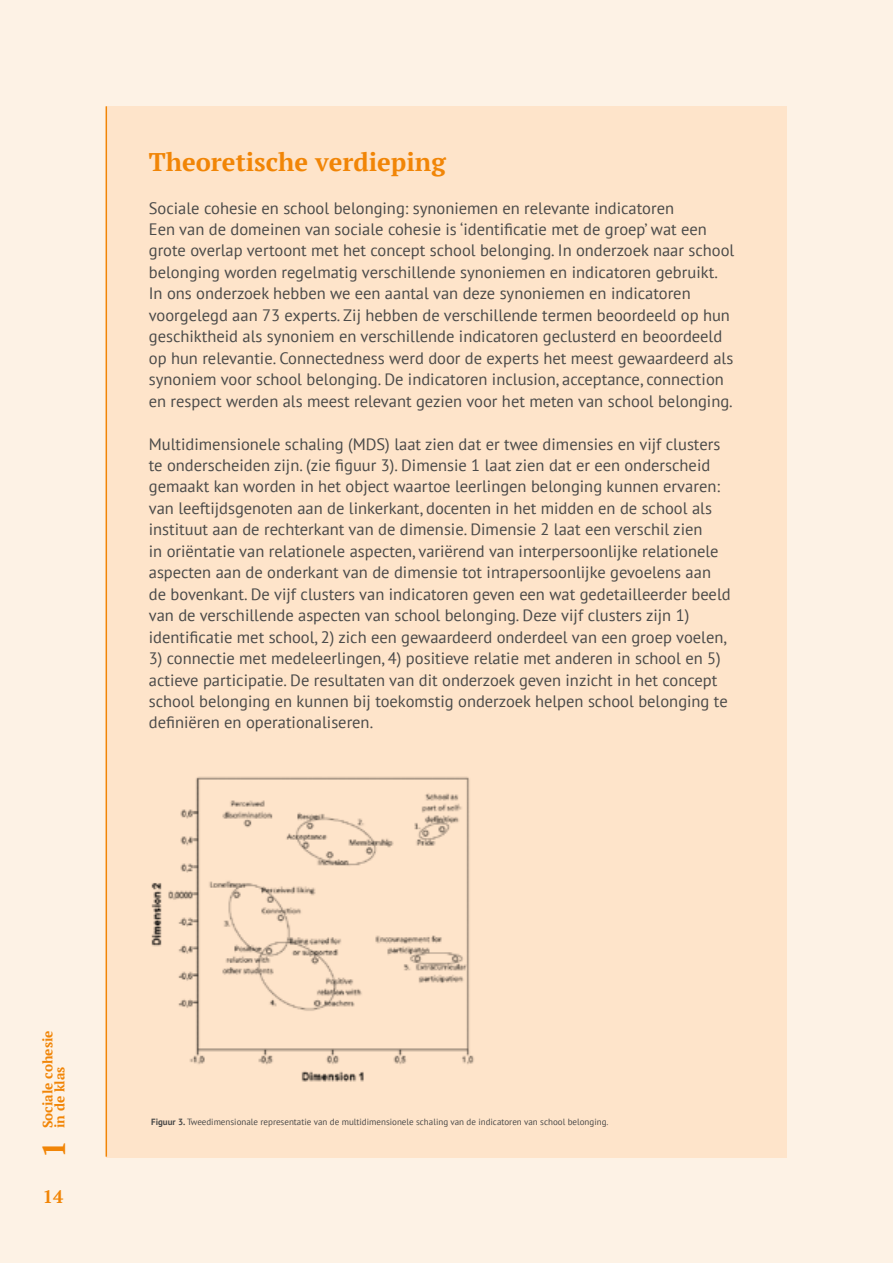
<style>
.page{position:relative;width:893px;height:1263px;background:#fdf2e5}
.page>*{position:absolute;margin:0;border:0;box-sizing:border-box;transform-origin:0 0}
.t1{font:700 31.5px "PT Serif";color:#f18506}
.t2{font:700 25.5px "PT Serif";color:#f18506}
.t3{font:700 18px "PT Serif";color:#f18506}
.t4{font:16.5px/21.5px "PT Sans";color:#4a4a49}
.t5{font:700 13.5px/12px "PT Serif";color:#f18506}
.t6{font:9px "PT Sans";color:#4a4a49}
.s1{font-weight:700}
</style>
<div class="page">
<div style="left:106px;top:106px;width:681px;height:1052px;background:#fee4ca"></div>
<hr style="left:106px;top:106px;width:1px;height:1051px;background:#f18506">
<img style="left:151px;top:776px;width:323px;height:306px">
<h2 class="t2" style="left:149px;top:145px;width:298px">Theoretische verdieping</h2>
<p class="t4" style="left:149px;top:197px;width:587px">Sociale cohesie en school belonging: synoniemen en relevante indicatoren<br>Een van de domeinen van sociale cohesie is ‘identificatie met de groep’ wat een grote overlap vertoont met het concept school belonging. In onderzoek naar school belonging worden regelmatig verschillende synoniemen en indicatoren gebruikt.<br>In ons onderzoek hebben we een aantal van deze synoniemen en indicatoren voorgelegd aan 73 experts. Zij hebben de verschillende termen beoordeeld op hun geschiktheid als synoniem en verschillende indicatoren geclusterd en beoordeeld op hun relevantie. Connectedness werd door de experts het meest gewaardeerd als synoniem voor school belonging. De indicatoren inclusion, acceptance, connection en respect werden als meest relevant gezien voor het meten van school belonging.</p>
<p class="t4" style="left:149px;top:433px;width:583px">Multidimensionele schaling (MDS) laat zien dat er twee dimensies en vijf clusters te onderscheiden zijn. (zie figuur 3). Dimensie 1 laat zien dat er een onderscheid gemaakt kan worden in het object waartoe leerlingen belonging kunnen ervaren: van leeftijdsgenoten aan de linkerkant, docenten in het midden en de school als instituut aan de rechterkant van de dimensie. Dimensie 2 laat een verschil zien<br>in oriëntatie van relationele aspecten, variërend van interpersoonlijke relationele aspecten aan de onderkant van de dimensie tot intrapersoonlijke gevoelens aan de bovenkant. De vijf clusters van indicatoren geven een wat gedetailleerder beeld van de verschillende aspecten van school belonging. Deze vijf clusters zijn 1) identificatie met school, 2) zich een gewaardeerd onderdeel van een groep voelen,</p>
<p class="t4" style="left:149px;top:647px;width:580px">3) connectie met medeleerlingen, 4) positieve relatie met anderen in school en 5) actieve participatie. De resultaten van dit onderzoek geven inzicht in het concept school belonging en kunnen bij toekomstig onderzoek helpen school belonging te definiëren en operationaliseren.</p>
<p class="t5" style="left:41px;top:1128px;width:99px;rotate:-90deg">Sociale cohesie in de klas</p>
<h1 class="t1" style="left:33px;top:1157px;width:19px;rotate:-90deg">1</h1>
<p class="t3" style="left:43px;top:1185px;width:22px">14</p>
<p class="t6" style="left:151px;top:1116px;width:459px"><span class="s1">Figuur 3.</span> Tweedimensionale representatie van de multidimensionele schaling van de indicatoren van school belonging.</p>
</div>
